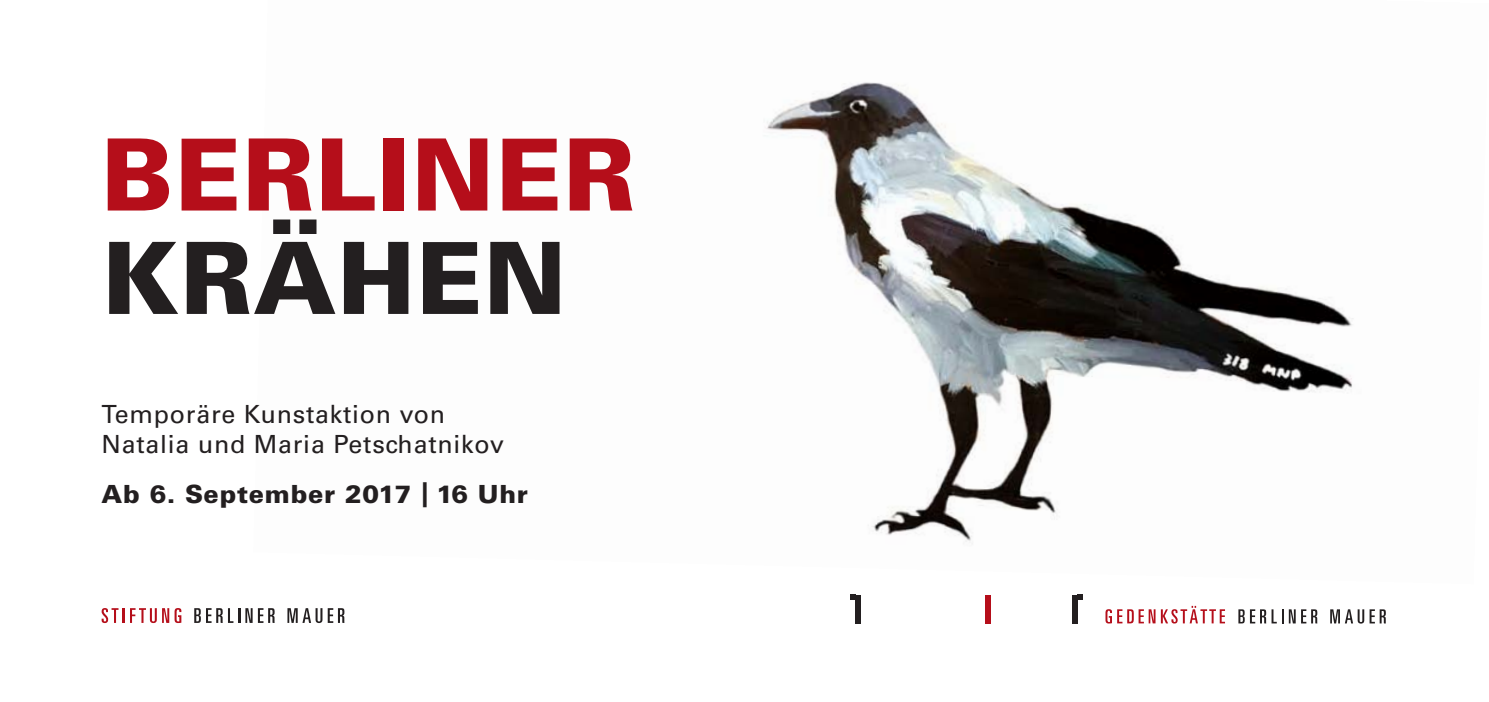
<style>
.page{position:relative;width:1489px;height:702px;background:#fff}
.page>*{position:absolute;margin:0;border:0;box-sizing:border-box;transform-origin:0 0}
.t1{font:900 99.75px "Univers LT Std";letter-spacing:.01em;color:#b50e1a}
.t2{font:900 99.75px "Univers LT Std";letter-spacing:.01em;color:#231f20}
.t3{font:25px/30px "Univers LT Std";letter-spacing:.03em;color:#231f20}
.t4{font:900 25px "Univers LT Std";letter-spacing:.03em;color:#231f20}
</style>
<div class="page">
<img style="left:765px;top:82px;width:588px;height:462px">
<div style="left:985px;top:594px;width:5px;height:29px;background:#b50e1a"></div>
<svg style="left:1077px;top:594px;width:5px;height:6px"></svg>
<div style="left:1072px;top:594px;width:5px;height:29px;background:#231f20"></div>
<svg style="left:850px;top:594px;width:5px;height:6px"></svg>
<div style="left:855px;top:594px;width:5px;height:29px;background:#231f20"></div>
<svg style="left:1238px;top:609px;width:79px;height:14px"></svg>
<svg style="left:1330px;top:609px;width:55px;height:14px"></svg>
<svg style="left:1105px;top:606px;width:119px;height:17px"></svg>
<svg style="left:102px;top:608px;width:79px;height:15px"></svg>
<svg style="left:194px;top:608px;width:58px;height:15px"></svg>
<svg style="left:258px;top:608px;width:16px;height:15px"></svg>
<svg style="left:287px;top:608px;width:35px;height:15px"></svg>
<svg style="left:328px;top:608px;width:16px;height:15px"></svg>
<h1 class="t1" style="left:102px;top:112px;width:535px">BERLINER</h1>
<h1 class="t2" style="left:102px;top:215px;width:466px">KRÄHEN</h1>
<p class="t3" style="left:102px;top:399px;width:404px">Temporäre Kunstaktion von<br>Natalia und Maria Petschatnikov</p>
<p class="t4" style="left:102px;top:478px;width:428px">AB 6. SEPTEMBER 2017 | 16 UHR</p>
</div>
